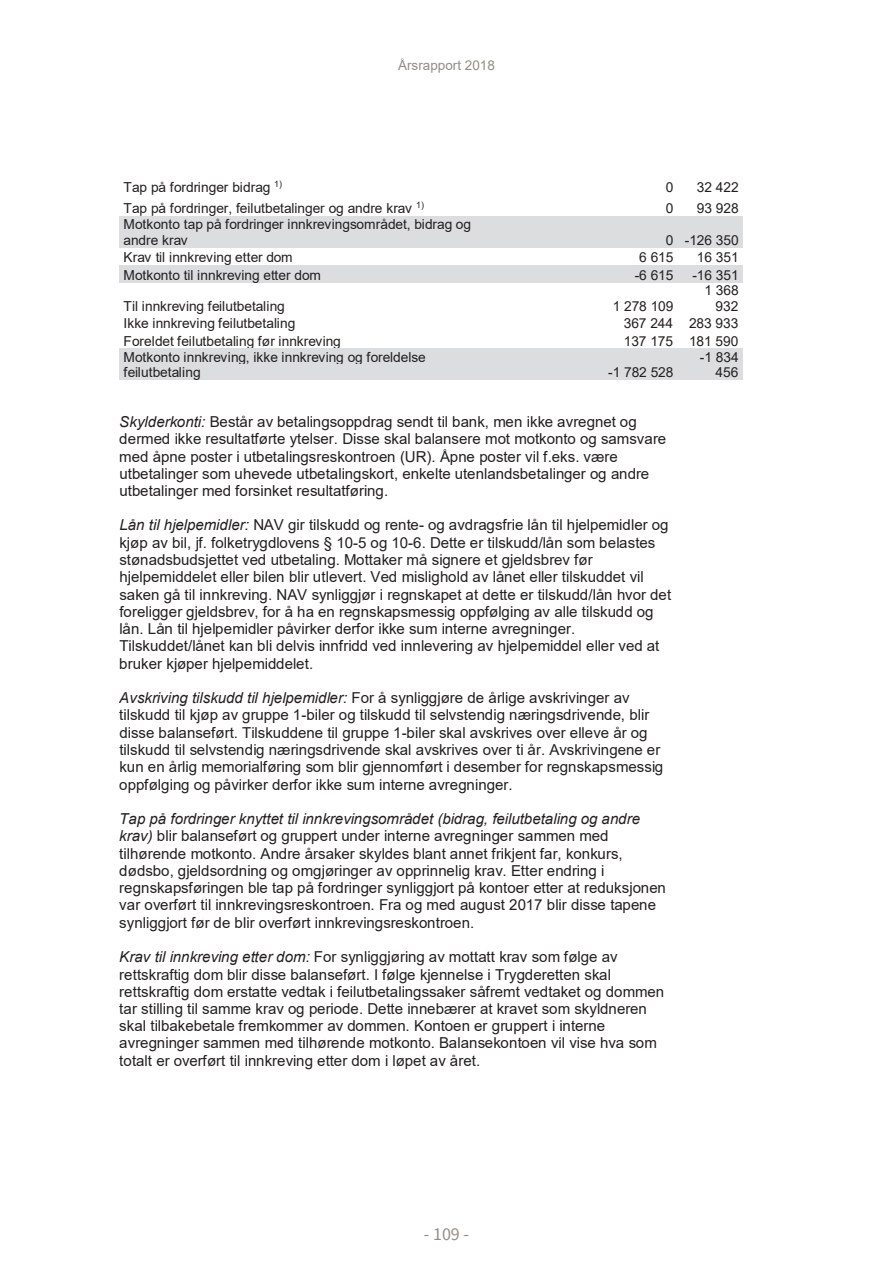
<style>
.page{position:relative;width:893px;height:1263px;background:#fff}
.page>*{position:absolute;margin:0;border:0;box-sizing:border-box;transform-origin:0 0}
.t1{font:18px "Source Sans Pro";color:#948d87}
.t2{font:15px/17.2px "Arial";color:#231f20}
.t3{font:13.8px/15.8px "Arial";letter-spacing:-.01em;color:#231f20}
.t4{font:13.5px "Arial";color:#948d87}
.s1{font-style:italic}
</style>
<div class="page">
<div style="left:119px;top:216px;width:384px;height:32px;background:#dcdddf"></div>
<div style="left:503px;top:216px;width:175px;height:32px;background:#dcdddf"></div>
<div style="left:678px;top:216px;width:65px;height:32px;background:#dcdddf"></div>
<div style="left:119px;top:265px;width:384px;height:18px;background:#dcdddf"></div>
<div style="left:503px;top:265px;width:175px;height:18px;background:#dcdddf"></div>
<div style="left:678px;top:265px;width:65px;height:18px;background:#dcdddf"></div>
<div style="left:119px;top:349px;width:384px;height:31px;background:#dcdddf"></div>
<div style="left:503px;top:349px;width:175px;height:31px;background:#dcdddf"></div>
<div style="left:678px;top:349px;width:65px;height:31px;background:#dcdddf"></div>
<p class="t4" style="left:398px;top:56px;width:98px">Årsrapport 2018</p>
<p class="t3" style="left:124px;top:179px;width:160px">Tap på fordringer bidrag <sup>1)</sup></p>
<p class="t3" style="left:666px;top:179px;width:9px">0</p>
<p class="t3" style="left:697px;top:179px;width:43px">32 422</p>
<p class="t3" style="left:124px;top:200px;width:302px">Tap på fordringer, feilutbetalinger og andre krav <sup>1)</sup></p>
<p class="t3" style="left:666px;top:200px;width:9px">0</p>
<p class="t3" style="left:697px;top:200px;width:43px">93 928</p>
<p class="t3" style="left:124px;top:216px;width:349px">Motkonto tap på fordringer innkrevingsområdet, bidrag og andre krav</p>
<p class="t3" style="left:666px;top:232px;width:74px">0 -126 350</p>
<p class="t3" style="left:124px;top:249px;width:171px">Krav til innkreving etter dom</p>
<p class="t3" style="left:639px;top:249px;width:36px">6 615</p>
<p class="t3" style="left:697px;top:249px;width:43px">16 351</p>
<p class="t3" style="left:124px;top:267px;width:199px">Motkonto til innkreving etter dom</p>
<p class="t3" style="left:635px;top:267px;width:40px">-6 615</p>
<p class="t3" style="left:692px;top:267px;width:48px">-16 351</p>
<p class="t3" style="left:124px;top:298px;width:163px">Til innkreving feilutbetaling</p>
<p class="t3" style="left:613px;top:298px;width:62px">1 278 109</p>
<p class="t3" style="left:704px;top:282px;width:36px;text-align:right">1 368<br>932</p>
<p class="t3" style="left:124px;top:315px;width:173px">Ikke innkreving feilutbetaling</p>
<p class="t3" style="left:624px;top:315px;width:116px">367 244 283 933</p>
<p class="t3" style="left:124px;top:333px;width:219px">Foreldet feilutbetaling før innkreving</p>
<p class="t3" style="left:624px;top:333px;width:116px">137 175 181 590</p>
<p class="t3" style="left:124px;top:349px;width:304px">Motkonto innkreving, ikke innkreving og foreldelse feilutbetaling</p>
<p class="t3" style="left:700px;top:349px;width:40px;text-align:right">-1 834<br>456</p>
<p class="t3" style="left:608px;top:364px;width:67px">-1 782 528</p>
<p class="t2" style="left:119px;top:413px;width:548px"><span class="s1">Skylderkonti:</span> Består av betalingsoppdrag sendt til bank, men ikke avregnet og dermed ikke resultatførte ytelser. Disse skal balansere mot motkonto og samsvare med åpne poster i utbetalingsreskontroen (UR). Åpne poster vil f.eks. være utbetalinger som uhevede utbetalingskort, enkelte utenlandsbetalinger og andre utbetalinger med forsinket resultatføring.</p>
<p class="t2" style="left:119px;top:516px;width:553px"><span class="s1">Lån til hjelpemidler:</span> NAV gir tilskudd og rente- og avdragsfrie lån til hjelpemidler og kjøp av bil, jf. folketrygdlovens § 10-5 og 10-6. Dette er tilskudd/lån som belastes stønadsbudsjettet ved utbetaling. Mottaker må signere et gjeldsbrev før hjelpemiddelet eller bilen blir utlevert. Ved mislighold av lånet eller tilskuddet vil saken gå til innkreving. NAV synliggjør i regnskapet at dette er tilskudd/lån hvor det foreligger gjeldsbrev, for å ha en regnskapsmessig oppfølging av alle tilskudd og lån. Lån til hjelpemidler påvirker derfor ikke sum interne avregninger.<br>Tilskuddet/lånet kan bli delvis innfridd ved innlevering av hjelpemiddel eller ved at bruker kjøper hjelpemiddelet.</p>
<p class="t2" style="left:119px;top:689px;width:545px"><span class="s1">Avskriving tilskudd til hjelpemidler:</span> For å synliggjøre de årlige avskrivinger av tilskudd til kjøp av gruppe 1-biler og tilskudd til selvstendig næringsdrivende, blir disse balanseført. Tilskuddene til gruppe 1-biler skal avskrives over elleve år og tilskudd til selvstendig næringsdrivende skal avskrives over ti år. Avskrivingene er kun en årlig memorialføring som blir gjennomført i desember for regnskapsmessig oppfølging og påvirker derfor ikke sum interne avregninger.</p>
<p class="t2" style="left:119px;top:810px;width:548px"><span class="s1">Tap på fordringer knyttet til innkrevingsområdet (bidrag, feilutbetaling og andre krav)</span> blir balanseført og gruppert under interne avregninger sammen med tilhørende motkonto. Andre årsaker skyldes blant annet frikjent far, konkurs, dødsbo, gjeldsordning og omgjøringer av opprinnelig krav. Etter endring i regnskapsføringen ble tap på fordringer synliggjort på kontoer etter at reduksjonen var overført til innkrevingsreskontroen. Fra og med august 2017 blir disse tapene synliggjort før de blir overført innkrevingsreskontroen.</p>
<p class="t2" style="left:119px;top:948px;width:546px"><span class="s1">Krav til innkreving etter dom:</span> For synliggjøring av mottatt krav som følge av rettskraftig dom blir disse balanseført. I følge kjennelse i Trygderetten skal rettskraftig dom erstatte vedtak i feilutbetalingssaker såfremt vedtaket og dommen tar stilling til samme krav og periode. Dette innebærer at kravet som skyldneren skal tilbakebetale fremkommer av dommen. Kontoen er gruppert i interne avregninger sammen med tilhørende motkonto. Balansekontoen vil vise hva som totalt er overført til innkreving etter dom i løpet av året.</p>
<p class="t1" style="left:424px;top:1223px;width:47px">- 109 -</p>
</div>
